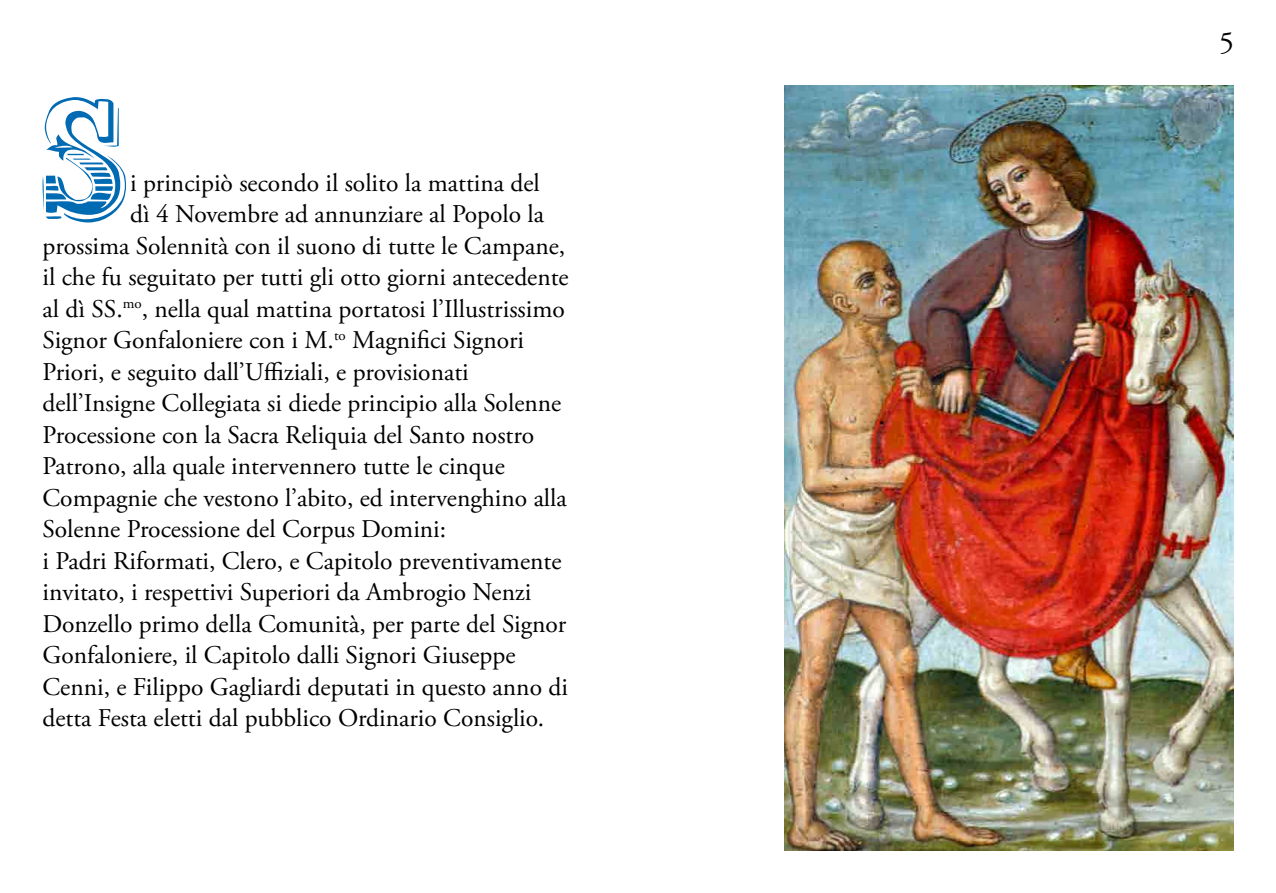
<style>
.page{position:relative;width:1276px;height:893px;background:#fff}
.page>*{position:absolute;margin:0;border:0;box-sizing:border-box;transform-origin:0 0}
.t1{font:149.55px "Max Initiale";color:#006ab3}
.t2{font:30px "Adobe Garamond Pro";color:#000}
.t3{font:25.5px "Adobe Garamond Pro";color:#000}
</style>
<div class="page">
<img style="left:784px;top:85px;width:449px;height:765px">
<h1 class="t1" style="left:38px;top:83px;width:93px">S</h1>
<p class="t3" style="left:130px;top:167px;width:411px">i principiò secondo il solito la mattina del</p>
<p class="t3" style="left:130px;top:199px;width:415px">dì 4 Novembre ad annunziare al Popolo la</p>
<p class="t3" style="left:43px;top:230px;width:524px">prossima Solennità con il suono di tutte le Campane,</p>
<p class="t3" style="left:43px;top:262px;width:528px">il che fu seguitato per tutti gli otto giorni antecedente</p>
<p class="t3" style="left:43px;top:293px;width:524px">al dì SS.<sup>mo</sup>, nella qual mattina portatosi l’Illustrissimo</p>
<p class="t3" style="left:43px;top:325px;width:483px">Signor Gonfaloniere con i M.<sup>to</sup> Magnifici Signori</p>
<p class="t3" style="left:43px;top:356px;width:428px">Priori, e seguito dall’Uffiziali, e provisionati</p>
<p class="t3" style="left:43px;top:388px;width:520px">dell’Insigne Collegiata si diede principio alla Solenne</p>
<p class="t3" style="left:43px;top:419px;width:493px">Processione con la Sacra Reliquia del Santo nostro</p>
<p class="t3" style="left:43px;top:451px;width:464px">Patrono, alla quale intervennero tutte le cinque</p>
<p class="t3" style="left:43px;top:482px;width:526px">Compagnie che vestono l’abito, ed intervenghino alla</p>
<p class="t3" style="left:43px;top:514px;width:405px">Solenne Processione del Corpus Domini:</p>
<p class="t3" style="left:43px;top:545px;width:520px">i Padri Riformati, Clero, e Capitolo preventivamente</p>
<p class="t3" style="left:43px;top:577px;width:490px">invitato, i respettivi Superiori da Ambrogio Nenzi</p>
<p class="t3" style="left:43px;top:608px;width:525px">Donzello primo della Comunità, per parte del Signor</p>
<p class="t3" style="left:43px;top:640px;width:474px">Gonfaloniere, il Capitolo dalli Signori Giuseppe</p>
<p class="t3" style="left:43px;top:671px;width:527px">Cenni, e Filippo Gagliardi deputati in questo anno di</p>
<p class="t3" style="left:43px;top:703px;width:503px">detta Festa eletti dal pubblico Ordinario Consiglio.</p>
<p class="t2" style="left:1219px;top:24px;width:16px">5</p>
</div>
